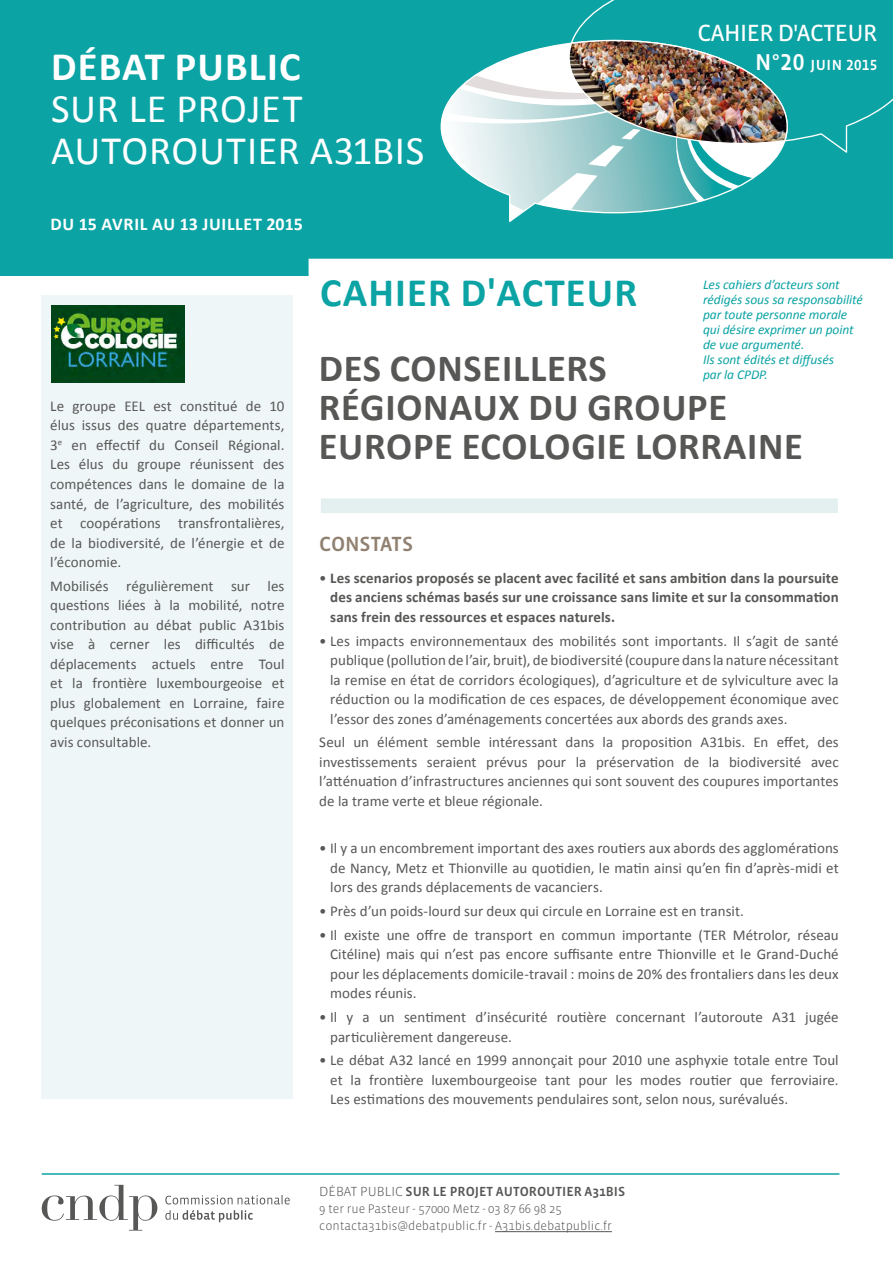
<style>
.page{position:relative;width:893px;height:1263px;background:#fff}
.page>*{position:absolute;margin:0;border:0;box-sizing:border-box;transform-origin:0 0}
.t1{font:40.5px/42px "Calibri";letter-spacing:.015em;color:#fff}
.t2{font:700 40.5px "Calibri";letter-spacing:.03em;color:#0ca3a4}
.t3{font:700 40.5px "Calibri";letter-spacing:.03em;color:#fff}
.t4{font:700 38.55px/39px "Calibri";letter-spacing:.02em;color:#575756}
.t5{font:24px "Vista Sans OT";letter-spacing:-.02em;color:#fff}
.t6{font:500 21px "Vista Sans OT";letter-spacing:-.01em;color:#918171}
.t7{font:700 18px "Calibri";letter-spacing:.04em;color:#fff}
.t8{font:15px/19.5px "Calibri";letter-spacing:.005em;color:#575756;text-align:justify}
.t9{font:700 15px/19.5px "Calibri";letter-spacing:.005em;color:#575756;text-align:justify}
.t10{font:500 15px "Vista Sans OT";letter-spacing:.03em;color:#fff}
.t11{font:italic 13.5px/15px "Calibri";letter-spacing:-.005em;color:#0ca3a4}
.t12{font:500 13.5px "Vista Sans OT";color:#575756}
.t13{font:300 12.6px/16.8px "Vista Sans OT";color:#575756}
.s1{font-size:23.55px}
.s2{font-weight:400}
.s3{font-weight:300}
</style>
<div class="page">
<div style="left:0;top:0;width:893px;height:276px;background:#0ca3a4"></div>
<div style="left:309px;top:259px;width:584px;height:17px;background:#fff"></div>
<div style="left:319px;top:497px;width:520px;height:18px;background:#e4f0f0;border:2px solid #fff"></div>
<div style="left:42px;top:295px;width:251px;height:803px;background:#eff6f7"></div>
<hr style="left:42px;top:1173px;width:797px;height:2px;background:#0ca3a4">
<hr style="left:495px;top:1231px;width:117px;height:1px;background:#575756">
<svg style="left:165px;top:1210px;width:88px;height:12px"></svg>
<svg style="left:165px;top:1195px;width:125px;height:9px"></svg>
<svg style="left:42px;top:1185px;width:115px;height:45px"></svg>
<svg style="left:572px;top:0;width:321px;height:153px"></svg>
<img style="left:441px;top:39px;width:347px;height:174px">
<img style="left:51px;top:305px;width:133px;height:78px">
<h1 class="t3" style="left:51px;top:40px;width:251px">DÉBAT PUBLIC</h1>
<h1 class="t1" style="left:51px;top:87px;width:375px">SUR LE PROJET<br>AUTOROUTIER A31BIS</h1>
<p class="t7" style="left:51px;top:212px;width:254px">DU 15 AVRIL AU 13 JUILLET 2015</p>
<h3 class="t5" style="left:698px;top:21px;width:181px">CAHIER D'ACTEUR</h3>
<p class="t10" style="left:755px;top:57px;width:124px"><span class="s1">N°20</span> JUIN 2015</p>
<p class="t8" style="left:50px;top:396px;width:236px">Le groupe EEL est constitué de 10 élus issus des quatre départements, 3<sup>e</sup> en effectif du Conseil Régional.<br>Les élus du groupe réunissent des compétences dans le domaine de la santé, de l’agriculture, des mobilités et coopérations transfrontalières, de la biodiversité, de l’énergie et de l’économie.</p>
<p class="t8" style="left:50px;top:576px;width:236px">Mobilisés régulièrement sur les questions liées à la mobilité, notre contribution au débat public A31bis vise à cerner les difficultés de déplacements actuels entre Toul et la frontière luxembourgeoise et plus globalement en Lorraine, faire quelques préconisations et donner un avis consultable.</p>
<h1 class="t2" style="left:320px;top:267px;width:319px">CAHIER D'ACTEUR</h1>
<p class="t11" style="left:703px;top:277px;width:161px">Les cahiers d’acteurs sont rédigés sous sa responsabilité par toute personne morale qui désire exprimer un point de vue argumenté.<br>Ils sont édités et diffusés<br>par la CPDP.</p>
<h2 class="t4" style="left:319px;top:349px;width:486px">DES CONSEILLERS<br>RÉGIONAUX DU GROUPE<br>EUROPE ECOLOGIE LORRAINE</h2>
<h3 class="t6" style="left:319px;top:533px;width:95px">CONSTATS</h3>
<p class="t9" style="left:330px;top:568px;width:510px;text-indent:-11px"><span class="s2">•</span> Les scenarios proposés se placent avec facilité et sans ambition dans la poursuite des anciens schémas basés sur une croissance sans limite et sur la consommation sans frein des ressources et espaces naturels.</p>
<p class="t8" style="left:330px;top:631px;width:510px;text-indent:-11px">• Les impacts environnementaux des mobilités sont importants. Il s’agit de santé publique (pollution de l’air, bruit), de biodiversité (coupure dans la nature nécessitant la remise en état de corridors écologiques), d’agriculture et de sylviculture avec la réduction ou la modification de ces espaces, de développement économique avec l’essor des zones d’aménagements concertées aux abords des grands axes.</p>
<p class="t8" style="left:319px;top:733px;width:521px">Seul un élément semble intéressant dans la proposition A31bis. En effet, des investissements seraient prévus pour la préservation de la biodiversité avec l’atténuation d’infrastructures anciennes qui sont souvent des coupures importantes de la trame verte et bleue régionale.</p>
<p class="t8" style="left:330px;top:839px;width:510px;text-indent:-11px">• Il y a un encombrement important des axes routiers aux abords des agglomérations de Nancy, Metz et Thionville au quotidien, le matin ainsi qu’en fin d’après-midi et lors des grands déplacements de vacanciers.</p>
<p class="t8" style="left:319px;top:901px;width:426px">• Près d’un poids-lourd sur deux qui circule en Lorraine est en transit.</p>
<p class="t8" style="left:330px;top:925px;width:510px;text-indent:-11px">• Il existe une offre de transport en commun importante (TER Métrolor, réseau Citéline) mais qui n’est pas encore suffisante entre Thionville et le Grand-Duché pour les déplacements domicile-travail : moins de 20% des frontaliers dans les deux modes réunis.</p>
<p class="t8" style="left:330px;top:1007px;width:510px;text-indent:-11px">• Il y a un sentiment d’insécurité routière concernant l’autoroute A31 jugée particulièrement dangereuse.</p>
<p class="t8" style="left:330px;top:1051px;width:510px;text-indent:-11px">• Le débat A32 lancé en 1999 annonçait pour 2010 une asphyxie totale entre Toul et la frontière luxembourgeoise tant pour les modes routier que ferroviaire.<br>Les estimations des mouvements pendulaires sont, selon nous, surévalués.</p>
<p class="t12" style="left:319px;top:1185px;width:307px"><span class="s3">DÉBAT PUBLIC</span> SUR LE PROJET AUTOROUTIER A31BIS</p>
<p class="t13" style="left:319px;top:1201px;width:294px">9 ter rue Pasteur - 57000 Metz - 03 87 66 98 25 contacta31bis@debatpublic.fr - A31bis.debatpublic.fr</p>
</div>
